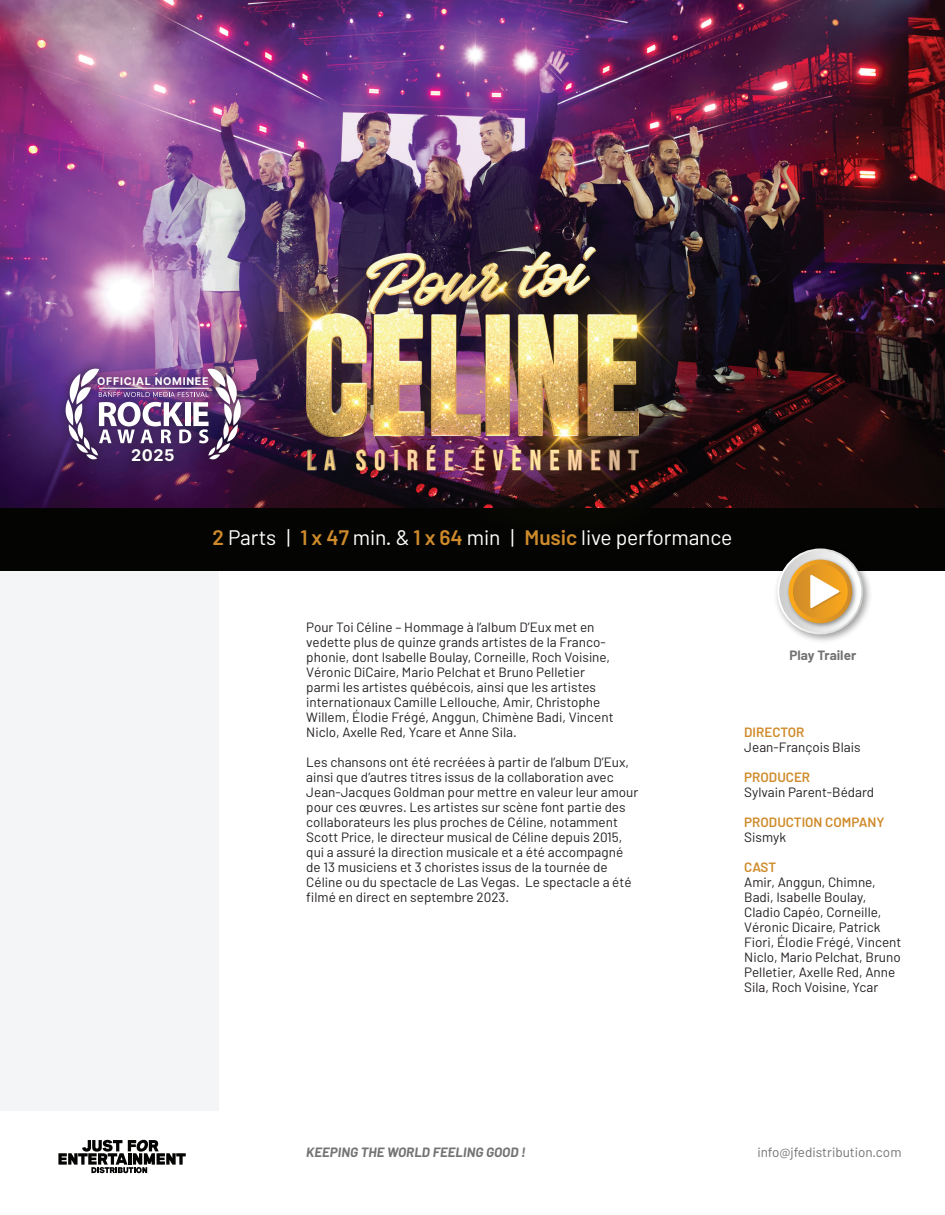
<style>
.page{position:relative;width:945px;height:1215px;background:#fff}
.page>*{position:absolute;margin:0;border:0;box-sizing:border-box;transform-origin:0 0}
.Stats_02{font:21px "Barlow";letter-spacing:-.005em;color:#fff}
.t1{font:700 16.2px "Inter";color:#fff}
.Body{font:13.5px/15px "Barlow";color:#231f20}
.t2{font:italic 700 13.5px "Barlow";letter-spacing:.005em;color:#737373}
.t3{font:13.5px "Barlow";color:#737373}
.Body-2{font:600 13.5px/15px "Barlow";color:#cf8b2b}
.t4{font:700 13.5px "Barlow";color:#737373}
.t5{font:700 10.65px "Inter";letter-spacing:.065em;color:#fff}
.s1{font-weight:600;color:#cf8b2b}
.s2{font-weight:400;color:#231f20}
</style>
<div class="page">
<svg style="left:58px;top:1140px;width:128px;height:33px"></svg>
<div style="left:0;top:496px;width:945px;height:76px;background:#040503"></div>
<div style="left:0;top:572px;width:219px;height:540px;background:#f4f5f6"></div>
<img style="left:0;top:0;width:945px;height:507px">
<img style="left:770px;top:550px;width:105px;height:91px">
<svg style="left:778px;top:549px;width:84px;height:85px"></svg>
<div style="left:777px;top:548px;width:86px;height:86px;border:2px solid #fff;border-radius:50%"></div>
<img style="left:785px;top:556px;width:75px;height:75px">
<svg style="left:791px;top:562px;width:59px;height:59px"></svg>
<div style="left:789px;top:560px;width:63px;height:63px;border:4px solid #fff;border-radius:50%"></div>
<svg style="left:810px;top:575px;width:31px;height:34px"></svg>
<img style="left:153px;top:188px;width:639px;height:320px">
<div style="left:56px;top:359px;width:194px;height:112px;background:#231f20;opacity:.75"></div>
<img style="left:66px;top:369px;width:175px;height:91px">
<hr style="left:99px;top:388px;width:110px;height:1px;background:#fff">
<p class="t5" style="left:97px;top:375px;width:113px">OFFICIAL NOMINEE</p>
<p class="t1" style="left:131px;top:446px;width:45px">2025</p>
<p class="Stats_02" style="left:212px;top:524px;width:522px"><span class="s1">2</span> Parts | <span class="s1">1 x 47</span> min. &amp; <span class="s1">1 x 64</span> min | <span class="s1">Music</span> live performance</p>
<p class="Body" style="left:306px;top:619px;width:309px">Pour Toi Céline – Hommage à l’album D’Eux met en vedette plus de quinze grands artistes de la Franco&shy;phonie, dont Isabelle Boulay, Corneille, Roch Voisine, Véronic DiCaire, Mario Pelchat et Bruno Pelletier parmi les artistes québécois, ainsi que les artistes internationaux Camille Lellouche, Amir, Christophe Willem, Élodie Frégé, Anggun, Chimène Badi, Vincent Niclo, Axelle Red, Ycare et Anne Sila.</p>
<p class="Body" style="left:306px;top:754px;width:334px">Les chansons ont été recréées à partir de l’album D’Eux, ainsi que d’autres titres issus de la collaboration avec Jean-Jacques Goldman pour mettre en valeur leur amour pour ces œuvres. Les artistes sur scène font partie des collaborateurs les plus proches de Céline, notamment Scott Price, le directeur musical de Céline depuis 2015, qui a assuré la direction musicale et a été accompagné de 13 musiciens et 3 choristes issus de la tournée de Céline ou du spectacle de Las Vegas. Le spectacle a été filmé en direct en septembre 2023.</p>
<p class="t4" style="left:790px;top:647px;width:68px">Play Trailer</p>
<p class="Body" style="left:744px;top:724px;width:118px"><span class="s1">DIRECTOR<br></span>Jean-François Blais</p>
<p class="Body" style="left:744px;top:769px;width:131px"><span class="s1">PRODUCER<br></span>Sylvain Parent-Bédard</p>
<p class="Body-2" style="left:744px;top:814px;width:142px">PRODUCTION COMPANY<br><span class="s2">Sismyk</span></p>
<p class="Body" style="left:744px;top:859px;width:159px"><span class="s1">CAST<br></span>Amir, Anggun, Chimne,<br>Badi, Isabelle Boulay,<br>Cladio Capéo, Corneille,<br>Véronic Dicaire, Patrick<br>Fiori, Élodie Frégé, Vincent<br>Niclo, Mario Pelchat, Bruno<br>Pelletier, Axelle Red, Anne<br>Sila, Roch Voisine, Ycar</p>
<p class="t2" style="left:306px;top:1143px;width:221px">KEEPING THE WORLD FEELING GOOD !</p>
<p class="t3" style="left:757px;top:1143px;width:146px">info@jfedistribution.com</p>
</div>
